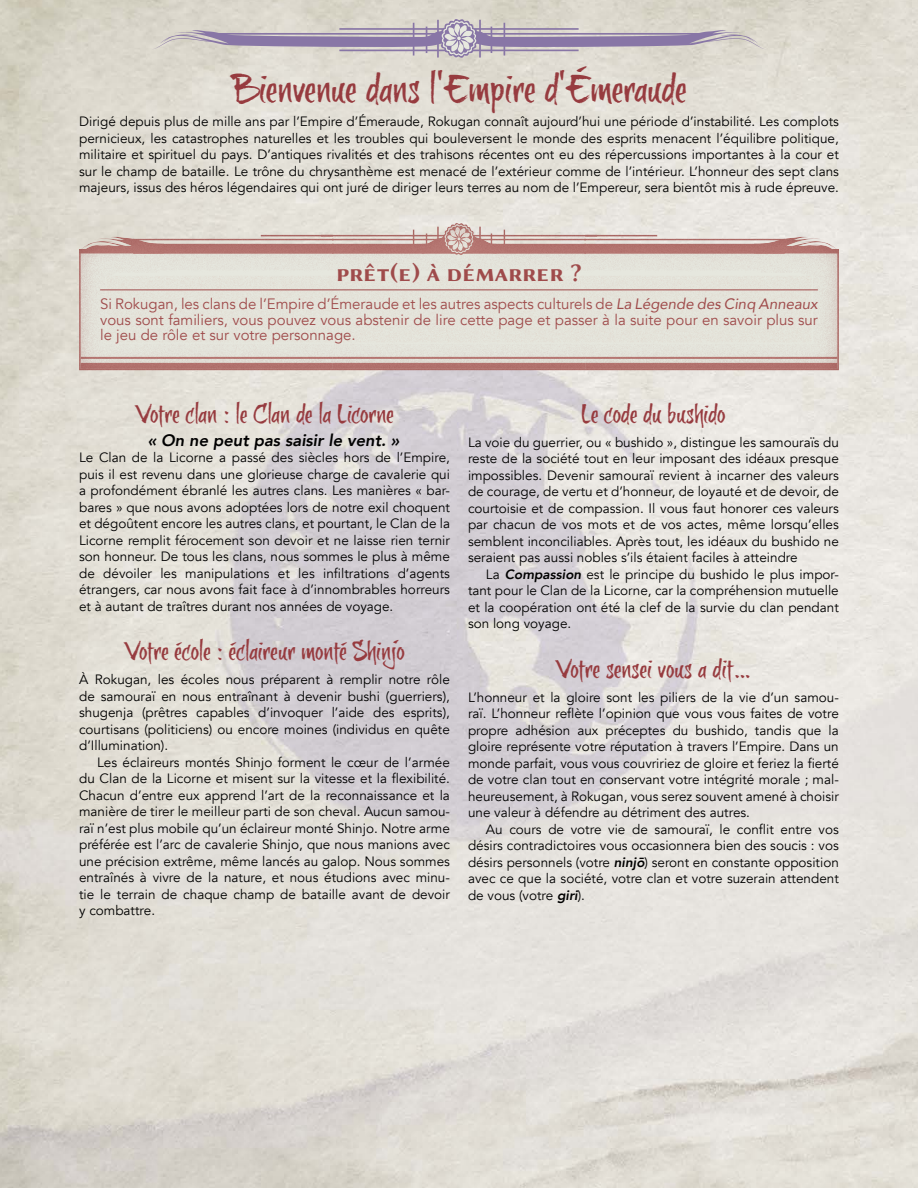
<style>
.page{position:relative;width:918px;height:1188px;background:#fff}
.page>*{position:absolute;margin:0;border:0;box-sizing:border-box;transform-origin:0 0}
.t1{font:39px "brushtip Texe L5 R";letter-spacing:.01em;color:#973b3f}
.t2{font:25.5px "brushtip Texe L5 R";letter-spacing:.01em;color:#973b3f}
.t3{font:25.5px "Lin Biolinum OB";color:#9f4b4b}
.t4{font:italic 800 16.5px "Avenir";color:#000}
.t5{font:15px/15.5px "Avenir";color:#9f4b4b;text-align:justify}
.t6{font:13.5px/16.5px "Avenir";color:#000;text-align:justify}
.s1{font-style:italic}
.s2{font-weight:800;font-style:italic}
</style>
<div class="page">
<svg style="left:839px;top:21px;width:79px;height:726px;background:#e7e3dd"></svg>
<svg style="left:151px;top:19px;width:616px;height:39px;background:#c3bbc1"></svg>
<div style="left:65px;top:208px;width:786px;height:168px;background:#973b3f;opacity:.31"></div>
<hr style="left:100px;top:290px;width:718px;height:1px;background:#9f4b4b">
<h1 class="t1" style="left:232px;top:64px;width:456px">Bienvenue dans l’Empire d’Émeraude</h1>
<p class="t6" style="left:79px;top:113px;width:761px">Dirigé depuis plus de mille ans par l’Empire d’Émeraude, Rokugan connaît aujourd’hui une période d’instabilité. Les complots pernicieux, les catastrophes naturelles et les troubles qui bouleversent le monde des esprits menacent l’équilibre politique, militaire et spirituel du pays. D’antiques rivalités et des trahisons récentes ont eu des répercussions importantes à la cour et sur le champ de bataille. Le trône du chrysanthème est menacé de l’extérieur comme de l’intérieur. L’honneur des sept clans majeurs, issus des héros légendaires qui ont juré de diriger leurs terres au nom de l’Empereur, sera bientôt mis à rude épreuve.</p>
<h2 class="t3" style="left:336px;top:254px;width:247px">Prêt(e) à démarrer ?</h2>
<p class="t5" style="left:100px;top:297px;width:719px">Si Rokugan, les clans de l’Empire d’Émeraude et les autres aspects culturels de <span class="s1">La Légende des Cinq Anneaux </span>vous sont familiers, vous pouvez vous abstenir de lire cette page et passer à la suite pour en savoir plus sur le jeu de rôle et sur votre personnage.</p>
<h2 class="t2" style="left:135px;top:398px;width:260px">Votre clan : le Clan de la Licorne</h2>
<p class="t4" style="left:148px;top:430px;width:253px">« On ne peut pas saisir le vent. »</p>
<p class="t6" style="left:79px;top:450px;width:372px">Le Clan de la Licorne a passé des siècles hors de l’Empire, puis il est revenu dans une glorieuse charge de cavalerie qui a profondément ébranlé les autres clans. Les manières « bar&shy;bares » que nous avons adoptées lors de notre exil choquent et dégoûtent encore les autres clans, et pourtant, le Clan de la Licorne remplit férocement son devoir et ne laisse rien ternir son honneur. De tous les clans, nous sommes le plus à même de dévoiler les manipulations et les infiltrations d’agents étrangers, car nous avons fait face à d’innombrables horreurs et à autant de traîtres durant nos années de voyage.</p>
<h2 class="t2" style="left:124px;top:635px;width:282px">Votre école : éclaireur monté Shinjo</h2>
<p class="t6" style="left:79px;top:672px;width:372px">À Rokugan, les écoles nous préparent à remplir notre rôle de samouraï en nous entraînant à devenir bushi (guerriers), shugenja (prêtres capables d’invoquer l’aide des esprits), courtisans (politiciens) ou encore moines (individus en quête d’Illumination).</p>
<p class="t6" style="left:79px;top:754px;width:372px;text-indent:18px">Les éclaireurs montés Shinjo forment le cœur de l’armée du Clan de la Licorne et misent sur la vitesse et la flexibilité.<br>Chacun d’entre eux apprend l’art de la reconnaissance et la manière de tirer le meilleur parti de son cheval. Aucun samou&shy;raï n’est plus mobile qu’un éclaireur monté Shinjo. Notre arme préférée est l’arc de cavalerie Shinjo, que nous manions avec une précision extrême, même lancés au galop. Nous sommes entraînés à vivre de la nature, et nous étudions avec minu&shy;tie le terrain de chaque champ de bataille avant de devoir y combattre.</p>
<h2 class="t2" style="left:581px;top:398px;width:146px">Le code du bushido</h2>
<p class="t6" style="left:468px;top:434px;width:372px">La voie du guerrier, ou « bushido », distingue les samouraïs du reste de la société tout en leur imposant des idéaux presque impossibles. Devenir samouraï revient à incarner des valeurs de courage, de vertu et d’honneur, de loyauté et de devoir, de courtoisie et de compassion. Il vous faut honorer ces valeurs par chacun de vos mots et de vos actes, même lorsqu’elles semblent inconciliables. Après tout, les idéaux du bushido ne seraient pas aussi nobles s’ils étaient faciles à atteindre</p>
<p class="t6" style="left:468px;top:566px;width:372px;text-indent:18px">La <span class="s2">Compassion</span> est le principe du bushido le plus impor&shy;tant pour le Clan de la Licorne, car la compréhension mutuelle et la coopération ont été la clef de la survie du clan pendant son long voyage.</p>
<h2 class="t2" style="left:556px;top:653px;width:197px">Votre sensei vous a dit…</h2>
<p class="t6" style="left:468px;top:689px;width:372px">L’honneur et la gloire sont les piliers de la vie d’un samou&shy;raï. L’honneur reflète l’opinion que vous vous faites de votre propre adhésion aux préceptes du bushido, tandis que la gloire représente votre réputation à travers l’Empire. Dans un monde parfait, vous vous couvririez de gloire et feriez la fierté de votre clan tout en conservant votre intégrité morale ; mal&shy;heureusement, à Rokugan, vous serez souvent amené à choisir une valeur à défendre au détriment des autres.</p>
<p class="t6" style="left:468px;top:821px;width:372px;text-indent:18px">Au cours de votre vie de samouraï, le conflit entre vos désirs contradictoires vous occasionnera bien des soucis : vos désirs personnels (votre <span class="s2">ninjō</span>) seront en constante opposition avec ce que la société, votre clan et votre suzerain attendent de vous (votre <span class="s2">giri</span>).</p>
</div>
